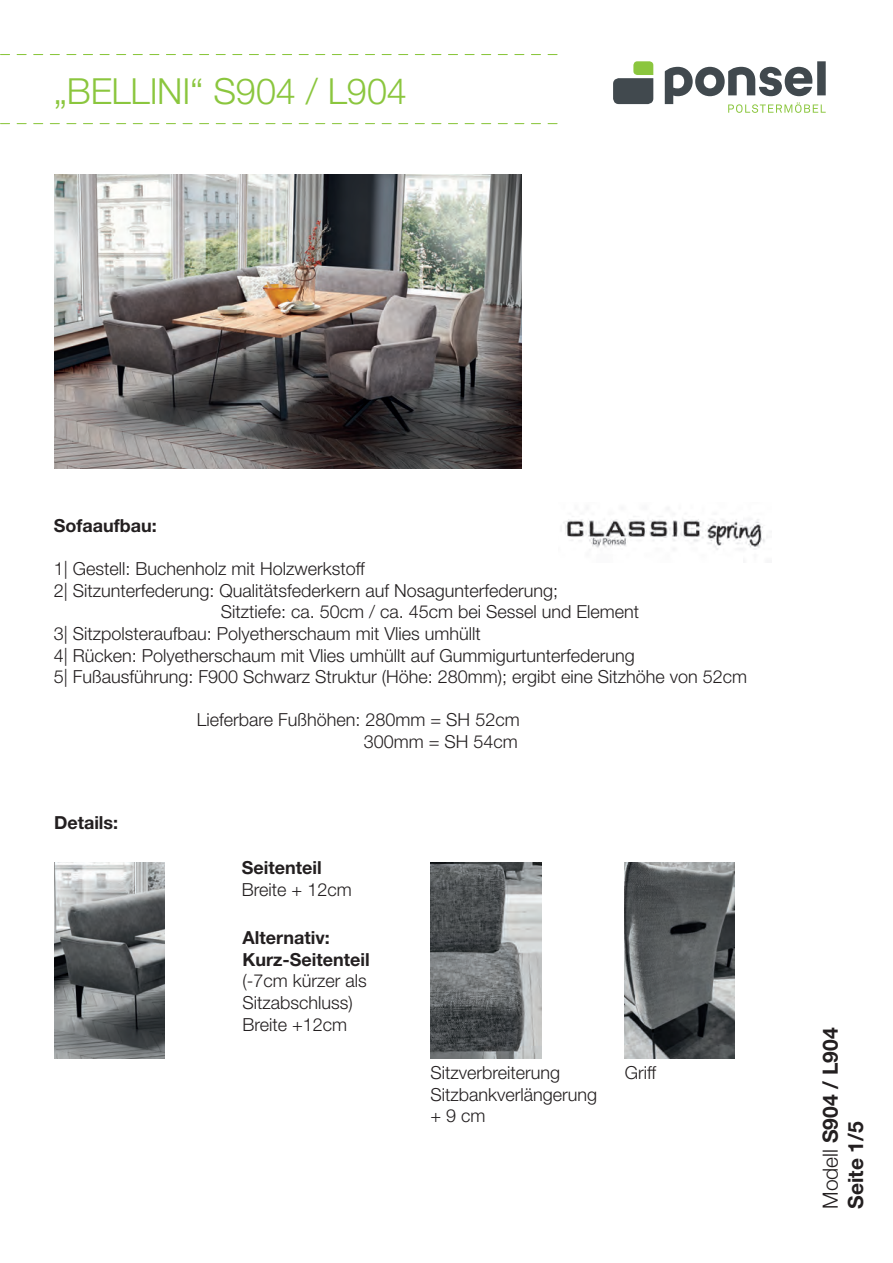
<style>
.page{position:relative;width:893px;height:1263px;background:#fff}
.page>*{position:absolute;margin:0;border:0;box-sizing:border-box;transform-origin:0 0}
.t1{font:300 36px "Helvetica Neue LT Std";letter-spacing:-.005em;color:#8bc63e}
.t2{font:700 21px/25.2px "Helvetica Neue LT Std";color:#231f20}
.t3{font:300 18px/21.6px "Helvetica Neue LT Std";color:#231f20}
.t4{font:700 18px/21.6px "Helvetica Neue LT Std";color:#231f20}
.s1{font-weight:300}
</style>
<div class="page">
<svg style="left:665px;top:61px;width:161px;height:52px"></svg>
<svg style="left:613px;top:61px;width:40px;height:43px"></svg>
<svg style="left:1px;top:123px;width:556px;height:1px"></svg>
<svg style="left:1px;top:54px;width:556px;height:1px"></svg>
<img style="left:54px;top:175px;width:468px;height:293px">
<img style="left:55px;top:863px;width:110px;height:196px">
<img style="left:431px;top:863px;width:110px;height:196px">
<img style="left:563px;top:508px;width:202px;height:42px">
<img style="left:624px;top:862px;width:111px;height:196px">
<h1 class="t1" style="left:54px;top:70px;width:355px">„BELLINI“ S904 / L904</h1>
<p class="t4" style="left:54px;top:514px;width:105px">Sofaaufbau:</p>
<p class="t3" style="left:54px;top:558px;width:313px">1| Gestell: Buchenholz mit Holzwerkstoff</p>
<p class="t3" style="left:54px;top:579px;width:506px">2| Sitzunterfederung: Qualitätsfederkern auf Nosagunterfederung;</p>
<p class="t3" style="left:221px;top:601px;width:420px">Sitztiefe: ca. 50cm / ca. 45cm bei Sessel und Element</p>
<p class="t3" style="left:54px;top:622px;width:429px">3| Sitzpolsteraufbau: Polyetherschaum mit Vlies umhüllt</p>
<p class="t3" style="left:54px;top:644px;width:583px">4| Rücken: Polyetherschaum mit Vlies umhüllt auf Gummigurtunterfederung</p>
<p class="t3" style="left:54px;top:666px;width:695px">5| Fußausführung: F900 Schwarz Struktur (Höhe: 280mm); ergibt eine Sitzhöhe von 52cm</p>
<p class="t3" style="left:197px;top:709px;width:324px;text-align:right">Lieferbare Fußhöhen: 280mm = SH 52cm<br>300mm = SH 54cm</p>
<p class="t4" style="left:54px;top:811px;width:66px">Details:</p>
<p class="t4" style="left:242px;top:856px;width:81px">Seitenteil</p>
<p class="t3" style="left:242px;top:878px;width:111px">Breite + 12cm</p>
<p class="t4" style="left:242px;top:926px;width:129px">Alternativ:<br>Kurz-Seitenteil</p>
<p class="t3" style="left:242px;top:970px;width:126px">(-7cm kürzer als<br>Sitzabschluss)<br>Breite +12cm</p>
<p class="t3" style="left:430px;top:1061px;width:168px">Sitzverbreiterung<br>Sitzbankverlängerung + 9 cm</p>
<p class="t3" style="left:625px;top:1061px;width:33px">Griff</p>
<p class="t2" style="left:817px;top:1209px;width:183px;rotate:-90deg"><span class="s1">Modell</span> S904 / L904<br>Seite 1/5</p>
</div>
